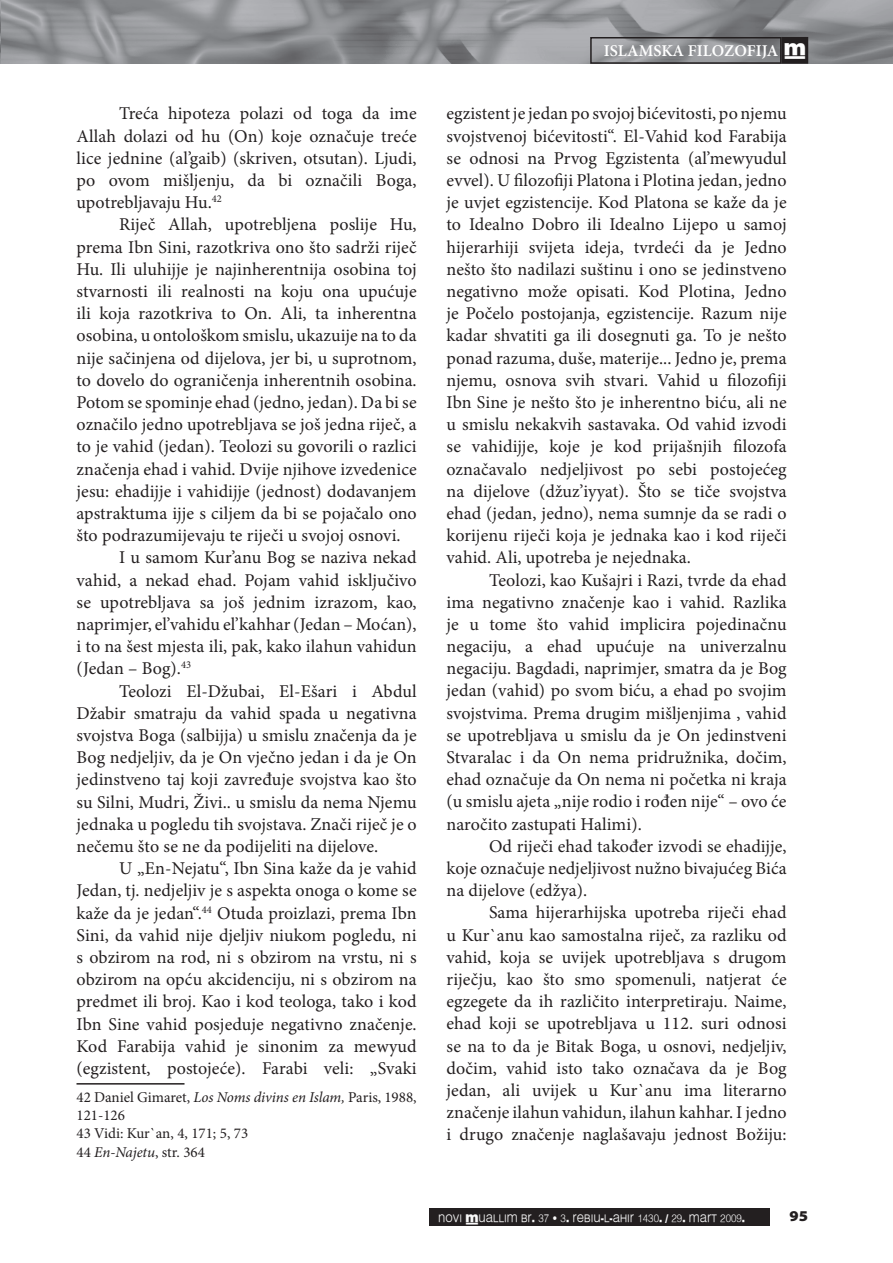
<style>
.page{position:relative;width:893px;height:1263px;background:#fff}
.page>*{position:absolute;margin:0;border:0;box-sizing:border-box;transform-origin:0 0}
.t1{font:18px/22.2px "Minion Pro";letter-spacing:.005em;color:#231f20;text-align:justify}
.t2{font:600 16.5px "Minion Pro";color:#fff}
.t3{font:15px/18.3px "Minion Pro";color:#231f20}
.t4{font:900 semi-expanded 15px "Myriad Pro";color:#231f20}
.t5{font:10.8px "Muallim";color:#f9f9f9;scale:.91 1}
.s1{font-style:italic}
.s2{font-family:"Muallim";font-weight:400}
</style>
<div class="page">
<img style="left:0;top:0;width:893px;height:64px">
<div style="left:782px;top:38px;width:25px;height:25px;background:#231f20"></div>
<div style="left:781px;top:37px;width:27px;height:27px;border:2px solid #231f20"></div>
<div style="left:590px;top:37px;width:191px;height:27px;border:2px solid #231f20"></div>
<div style="left:429px;top:1208px;width:340px;height:17px;background:#231f20"></div>
<hr style="left:76px;top:1083px;width:108px;height:1px;background:#231f20">
<p class="t1" style="left:77px;top:103px;width:342px;text-indent:43px">Treća hipoteza polazi od toga da ime Allah dolazi od hu (On) koje označuje treće lice jednine (al’gaib) (skriven, otsutan). Ljudi, po ovom mišljenju, da bi označili Boga, upotrebljavaju Hu.<sup>42</sup></p>
<p class="t1" style="left:119px;top:214px;width:299px">Riječ Allah, upotrebljena poslije Hu,</p>
<p class="t1" style="left:77px;top:236px;width:342px">prema Ibn Sini, razotkriva ono što sadrži riječ</p>
<p class="t1" style="left:77px;top:258px;width:342px">Hu. Ili uluhijje je najinherentnija osobina toj</p>
<p class="t1" style="left:77px;top:280px;width:342px">stvarnosti ili realnosti na koju ona upućuje</p>
<p class="t1" style="left:77px;top:302px;width:342px">ili koja razotkriva to On. Ali, ta inherentna</p>
<p class="t1" style="left:77px;top:325px;width:342px">osobina, u ontološkom smislu, ukazuije na to da</p>
<p class="t1" style="left:77px;top:347px;width:342px">nije sačinjena od dijelova, jer bi, u suprotnom,</p>
<p class="t1" style="left:77px;top:369px;width:342px">to dovelo do ograničenja inherentnih osobina.</p>
<p class="t1" style="left:77px;top:391px;width:342px">Potom se spominje ehad (jedno, jedan). Da bi se</p>
<p class="t1" style="left:77px;top:413px;width:342px">označilo jedno upotrebljava se još jedna riječ, a</p>
<p class="t1" style="left:77px;top:436px;width:342px">to je vahid (jedan). Teolozi su govorili o razlici</p>
<p class="t1" style="left:77px;top:458px;width:342px">značenja ehad i vahid. Dvije njihove izvedenice</p>
<p class="t1" style="left:77px;top:480px;width:342px">jesu: ehadijje i vahidijje (jednost) dodavanjem</p>
<p class="t1" style="left:77px;top:502px;width:342px">apstraktuma ijje s ciljem da bi se pojačalo ono</p>
<p class="t1" style="left:77px;top:524px;width:326px">što podrazumijevaju te riječi u svojoj osnovi.</p>
<p class="t1" style="left:119px;top:547px;width:299px">I u samom Kur’anu Bog se naziva nekad</p>
<p class="t1" style="left:77px;top:569px;width:342px">vahid, a nekad ehad. Pojam vahid isključivo</p>
<p class="t1" style="left:77px;top:591px;width:342px">se upotrebljava sa još jednim izrazom, kao,</p>
<p class="t1" style="left:77px;top:613px;width:342px">naprimjer, el’vahidu el’kahhar (Jedan – Moćan),</p>
<p class="t1" style="left:77px;top:635px;width:342px">i to na šest mjesta ili, pak, kako ilahun vahidun</p>
<p class="t1" style="left:77px;top:657px;width:116px">(Jedan – Bog).<sup>43</sup></p>
<p class="t1" style="left:119px;top:680px;width:299px">Teolozi El-Džubai, El-Ešari i Abdul</p>
<p class="t1" style="left:77px;top:702px;width:342px">Džabir smatraju da vahid spada u negativna</p>
<p class="t1" style="left:77px;top:724px;width:342px">svojstva Boga (salbijja) u smislu značenja da je</p>
<p class="t1" style="left:77px;top:746px;width:342px">Bog nedjeljiv, da je On vječno jedan i da je On</p>
<p class="t1" style="left:77px;top:769px;width:342px">jedinstveno taj koji zavređuje svojstva kao što</p>
<p class="t1" style="left:77px;top:791px;width:342px">su Silni, Mudri, Živi.. u smislu da nema Njemu</p>
<p class="t1" style="left:77px;top:813px;width:342px">jednaka u pogledu tih svojstava. Znači riječ je o</p>
<p class="t1" style="left:77px;top:835px;width:303px">nečemu što se ne da podijeliti na dijelove.</p>
<p class="t1" style="left:119px;top:857px;width:299px">U „En-Nejatu“, Ibn Sina kaže da je vahid</p>
<p class="t1" style="left:77px;top:880px;width:342px">Jedan, tj. nedjeljiv je s aspekta onoga o kome se</p>
<p class="t1" style="left:77px;top:902px;width:342px">kaže da je jedan“.<sup>44</sup> Otuda proizlazi, prema Ibn</p>
<p class="t1" style="left:77px;top:924px;width:342px">Sini, da vahid nije djeljiv niukom pogledu, ni</p>
<p class="t1" style="left:77px;top:946px;width:342px">s obzirom na rod, ni s obzirom na vrstu, ni s</p>
<p class="t1" style="left:77px;top:968px;width:342px">obzirom na opću akcidenciju, ni s obzirom na</p>
<p class="t1" style="left:77px;top:991px;width:342px">predmet ili broj. Kao i kod teologa, tako i kod</p>
<p class="t1" style="left:77px;top:1013px;width:342px">Ibn Sine vahid posjeduje negativno značenje.</p>
<p class="t1" style="left:77px;top:1035px;width:342px">Kod Farabija vahid je sinonim za mewyud</p>
<p class="t1" style="left:77px;top:1057px;width:342px">(egzistent, postojeće). Farabi veli: „Svaki</p>
<p class="t3" style="left:76px;top:1088px;width:342px">42 Daniel Gimaret, <span class="s1">Los Noms divins en Islam,</span> Paris, 1988,<br>121-126<br>43 Vidi: Kur`an, 4, 171; 5, 73<br>44 <span class="s1">En-Najetu</span>, str. 364</p>
<p class="t2" style="left:604px;top:40px;width:204px">ISLAMSKA FILOZOFIJA <span class="s2">†</span></p>
<p class="t1" style="left:446px;top:103px;width:342px">egzistent je jedan po svojoj bićevitosti, po njemu svojstvenoj bićevitosti“. El-Vahid kod Farabija se odnosi na Prvog Egzistenta (al’mewyudul evvel). U filozofiji Platona i Plotina jedan, jedno je uvjet egzistencije. Kod Platona se kaže da je to Idealno Dobro ili Idealno Lijepo u samoj hijerarhiji svijeta ideja, tvrdeći da je Jedno nešto što nadilazi suštinu i ono se jedinstveno negativno može opisati. Kod Plotina, Jedno je Počelo postojanja, egzistencije. Razum nije kadar shvatiti ga ili dosegnuti ga. To je nešto ponad razuma, duše, materije... Jedno je, prema njemu, osnova svih stvari. Vahid u filozofiji Ibn Sine je nešto što je inherentno biću, ali ne u smislu nekakvih sastavaka. Od vahid izvodi se vahidijje, koje je kod prijašnjih filozofa označavalo nedjeljivost po sebi postojećeg na dijelove (džuz’iyyat). Što se tiče svojstva ehad (jedan, jedno), nema sumnje da se radi o korijenu riječi koja je jednaka kao i kod riječi vahid. Ali, upotreba je nejednaka.</p>
<p class="t1" style="left:446px;top:569px;width:342px;text-indent:43px">Teolozi, kao Kušajri i Razi, tvrde da ehad ima negativno značenje kao i vahid. Razlika je u tome što vahid implicira pojedinačnu negaciju, a ehad upućuje na univerzalnu negaciju. Bagdadi, naprimjer, smatra da je Bog jedan (vahid) po svom biću, a ehad po svojim svojstvima. Prema drugim mišljenjima , vahid se upotrebljava u smislu da je On jedinstveni Stvaralac i da On nema pridružnika, dočim, ehad označuje da On nema ni početka ni kraja (u smislu ajeta „nije rodio i rođen nije“ – ovo će naročito zastupati Halimi).</p>
<p class="t1" style="left:446px;top:835px;width:342px;text-indent:43px">Od riječi ehad također izvodi se ehadijje, koje označuje nedjeljivost nužno bivajućeg Bića na dijelove (edžya).</p>
<p class="t1" style="left:446px;top:902px;width:342px;text-indent:43px">Sama hijerarhijska upotreba riječi ehad u Kur`anu kao samostalna riječ, za razliku od vahid, koja se uvijek upotrebljava s drugom riječju, kao što smo spomenuli, natjerat će egzegete da ih različito interpretiraju. Naime, ehad koji se upotrebljava u 112. suri odnosi se na to da je Bitak Boga, u osnovi, nedjeljiv, dočim, vahid isto tako označava da je Bog jedan, ali uvijek u Kur`anu ima literarno značenje ilahun vahidun, ilahun kahhar. I jedno i drugo značenje naglašavaju jednost Božiju:</p>
<p class="t5" style="left:438px;top:1210px;width:339px">NOVI †UALLIM BR. 37 • 3. REBIU-L-AHIR 1430. / 29. MART 2009.</p>
<p class="t4" style="left:789px;top:1208px;width:20px">95</p>
</div>
